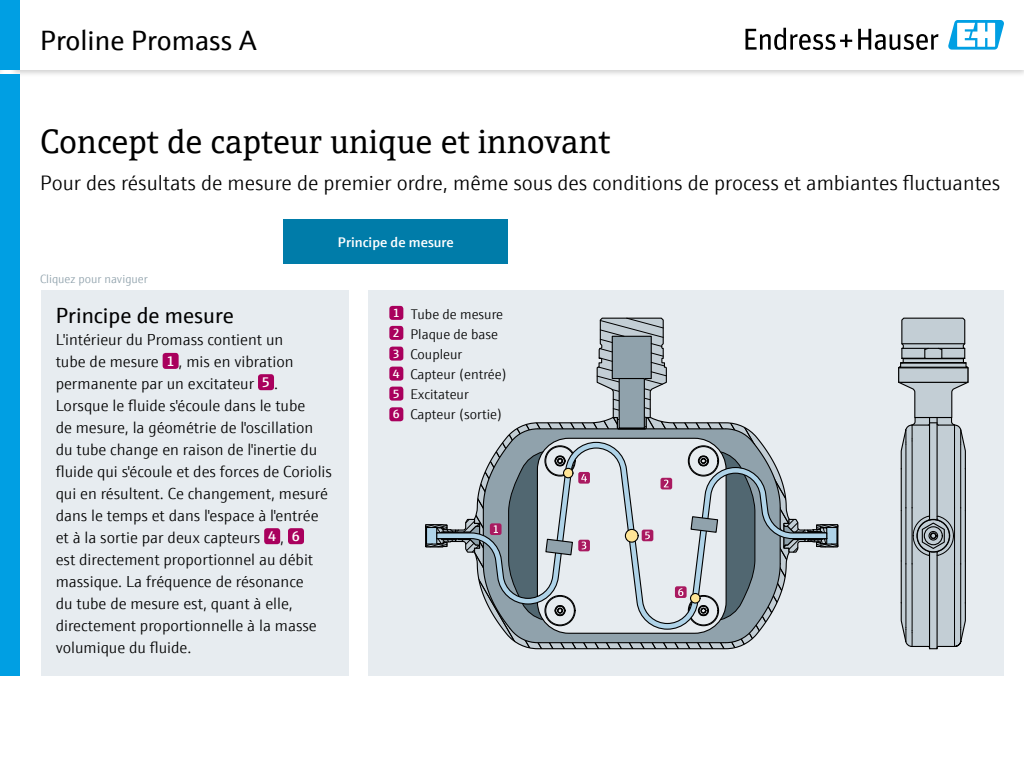
<style>
.page{position:relative;width:1024px;height:768px;background:#fff}
.page>*{position:absolute;margin:0;border:0;box-sizing:border-box;transform-origin:0 0}
.t1{font:34px "E+H Serif";color:#000}
.t2{font:28px "E+H Sans";color:#000}
.t3{font:22px "E+H Sans";color:#000}
.t4{font:300 21px "E+H Sans";color:#000}
.t5{font:300 16px/22px "E+H Sans";color:#000}
.t6{font:300 14px/20px "E+H Sans";color:#000}
.t7{font:600 14px "E+H Sans";color:#fff}
.t8{font:300 12px "E+H Sans";color:#90a2ac}
.s1{font-weight:600;font-size:14px;color:#fff}
.s2{font-weight:600;font-size:12px;color:#fff}
</style>
<div class="page">
<div style="left:368px;top:291px;width:636px;height:385px;background:#e7ecf0"></div>
<svg style="left:528px;top:422px;width:208px;height:227px"></svg>
<svg style="left:574px;top:428px;width:116px;height:216px;background:#83939c"></svg>
<div style="left:537px;top:438px;width:190px;height:196px;background:#e7ecf0;border:1px solid #000;border-radius:31px"></div>
<svg style="left:596px;top:317px;width:72px;height:113px"></svg>
<svg style="left:898px;top:317px;width:71px;height:333px;background:#acb5bb"></svg>
<svg style="left:574px;top:441px;width:116px;height:189px"></svg>
<svg style="left:690px;top:423px;width:149px;height:225px"></svg>
<div style="left:690px;top:593px;width:11px;height:11px;background:#ffe596;border:1px solid #000;border-radius:50%"></div>
<svg style="left:625px;top:529px;width:14px;height:14px"></svg>
<svg style="left:661px;top:478px;width:11px;height:11px"></svg>
<svg style="left:664px;top:480px;width:5px;height:7px"></svg>
<svg style="left:578px;top:540px;width:12px;height:11px"></svg>
<svg style="left:582px;top:542px;width:4px;height:7px"></svg>
<div style="left:578px;top:472px;width:12px;height:12px;background:#a91960;border-radius:2px"></div>
<svg style="left:581px;top:474px;width:6px;height:8px"></svg>
<svg style="left:425px;top:423px;width:149px;height:225px"></svg>
<svg style="left:642px;top:530px;width:11px;height:11px"></svg>
<svg style="left:645px;top:532px;width:5px;height:7px"></svg>
<div style="left:675px;top:586px;width:12px;height:12px;background:#a91960;border-radius:2px"></div>
<svg style="left:678px;top:588px;width:5px;height:8px"></svg>
<div style="left:283px;top:219px;width:225px;height:45px;background:#007ca9"></div>
<div style="left:389px;top:306px;width:14px;height:14px;background:#a9005d;border-radius:3px"></div>
<div style="left:389px;top:326px;width:14px;height:14px;background:#a9005d;border-radius:3px"></div>
<div style="left:389px;top:347px;width:14px;height:14px;background:#a9005d;border-radius:3px"></div>
<div style="left:389px;top:367px;width:14px;height:14px;background:#a9005d;border-radius:3px"></div>
<div style="left:389px;top:387px;width:14px;height:14px;background:#a9005d;border-radius:3px"></div>
<div style="left:389px;top:407px;width:14px;height:14px;background:#a9005d;border-radius:3px"></div>
<div style="left:41px;top:291px;width:308px;height:385px;background:#e7ecf0"></div>
<div style="left:163px;top:353px;width:16px;height:16px;background:#a9005d;border-radius:3px"></div>
<div style="left:258px;top:374px;width:16px;height:16px;background:#a9005d;border-radius:3px"></div>
<div style="left:264px;top:528px;width:16px;height:16px;background:#a9005d;border-radius:3px"></div>
<div style="left:288px;top:528px;width:16px;height:16px;background:#a9005d;border-radius:3px"></div>
<div style="left:0;top:0;width:6px;height:78px;background:#fbfbfb"></div>
<div style="left:10px;top:0;width:1014px;height:78px;background:#000;opacity:.2"></div>
<div style="left:15px;top:0;width:1009px;height:70px;background:#fff"></div>
<div style="left:0;top:0;width:20px;height:70px;background:#009fe3"></div>
<div style="left:0;top:74px;width:20px;height:602px;background:#009fe3"></div>
<svg style="left:746px;top:28px;width:106px;height:22px"></svg>
<svg style="left:858px;top:29px;width:80px;height:21px"></svg>
<svg style="left:948px;top:20px;width:56px;height:30px"></svg>
<h2 class="t2" style="left:40px;top:20px;width:218px">Proline Promass A</h2>
<h1 class="t1" style="left:40px;top:116px;width:572px">Concept de capteur unique et innovant</h1>
<h3 class="t4" style="left:40px;top:167px;width:962px">Pour des résultats de mesure de premier ordre, même sous des conditions de process et ambiantes fluctuantes</h3>
<p class="t8" style="left:40px;top:270px;width:109px">Cliquez pour naviguer</p>
<p class="t7" style="left:338px;top:231px;width:117px">Principe de mesure</p>
<h3 class="t3" style="left:56px;top:299px;width:180px">Principe de mesure</h3>
<p class="t5" style="left:56px;top:328px;width:278px">L'intérieur du Promass contient un<br>tube de mesure <span class="s1">1</span> , mis en vibration permanente par un excitateur <sup>5</sup> .<br>Lorsque le fluide s'écoule dans le tube<br>de mesure, la géométrie de l'oscillation du tube change en raison de l'inertie du fluide qui s'écoule et des forces de Coriolis qui en résultent. Ce changement, mesuré dans le temps et dans l'espace à l'entrée et à la sortie par deux capteurs <sup>4</sup> , <sup>6<br></sup>est directement proportionnel au débit massique. La fréquence de résonance<br>du tube de mesure est, quant à elle, directement proportionnelle à la masse volumique du fluide.</p>
<p class="t6" style="left:393px;top:303px;width:116px"><sup>1</sup> Tube de mesure<br><sup>2</sup> Plaque de base<br><span class="s2">3</span> Coupleur<br><span class="s2">4</span> Capteur (entrée)<br><span class="s2">5</span> Excitateur<br><span class="s2">6</span> Capteur (sortie)</p>
</div>
